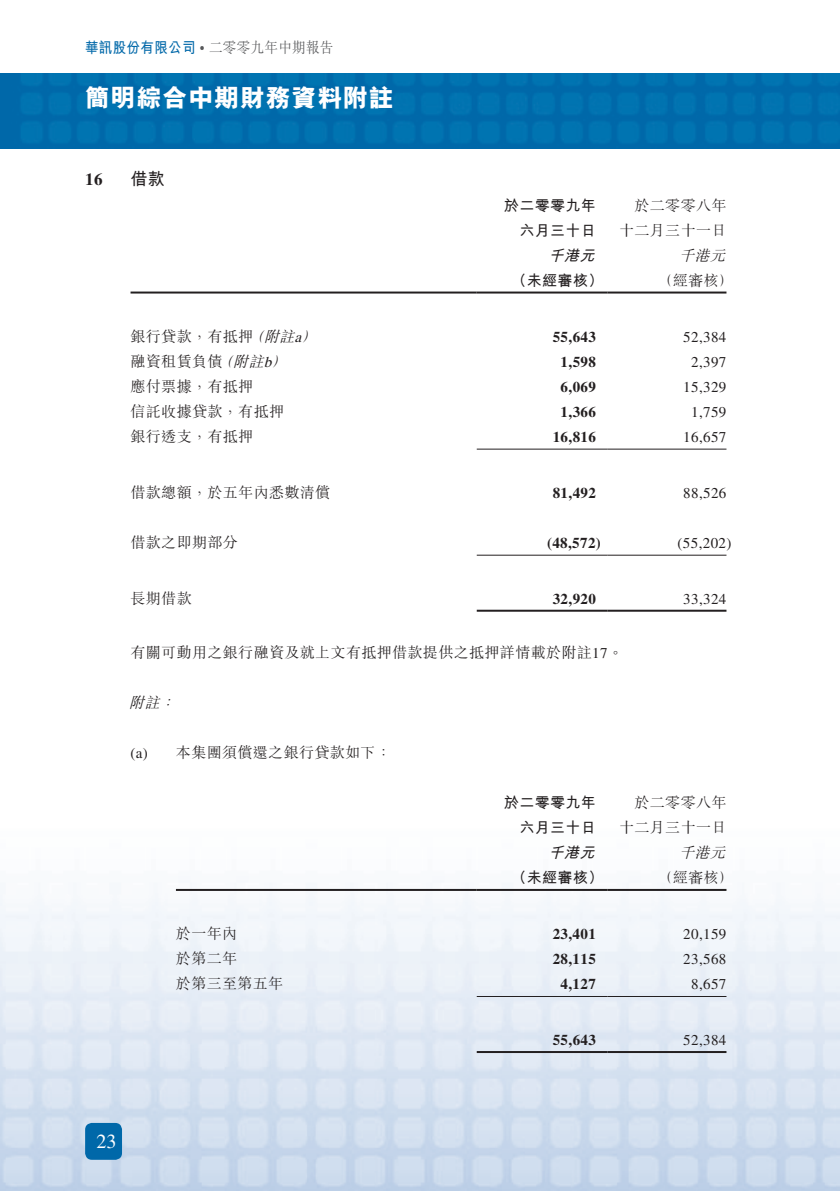
<style>
.page{position:relative;width:840px;height:1191px;background:#fff}
.page>*{position:absolute;margin:0;border:0;box-sizing:border-box;transform-origin:0 0}
.t1{font:800 25px "M Hei HK";letter-spacing:.03em;color:#fff}
.t2{font:20px "Times LT Std";color:#fff}
.t3{font:700 17px "Times LT Std";color:#231f20}
.t4{font:700 17px "M Hei HK";color:#231f20}
.t5{font:300 15px/25px "M Sung HK";letter-spacing:.025em;color:#231f20;text-align:right}
.t6{font:15px "Times LT Std";letter-spacing:.025em;color:#231f20}
.t7{font:700 15px "Times LT Std";letter-spacing:.025em;color:#231f20}
.t8{font:700 15px/25px "M Hei HK";letter-spacing:.025em;color:#231f20;text-align:right}
.t9{font:300 15px "M Sung HK";letter-spacing:.025em;color:#57585a;scale:.9 1}
.t10{font:italic 300 15px "M Sung HK";color:#231f20}
.t11{font:italic 700 15px "M Hei HK";color:#231f20}
.s1{font-family:"M Hei HK";font-weight:700;color:#0068a9}
.s2{font-family:"Times LT Std";font-weight:400}
.s3{font-style:italic}
.s4{font-family:"Times LT Std";font-weight:400;font-style:italic}
</style>
<div class="page">
<img style="left:0;top:148px;width:839px;height:1043px">
<div style="left:0;top:73px;width:839px;height:75px;background:#0070af"></div>
<div style="left:85px;top:1123px;width:37px;height:36px;background:#0068a9;border-radius:7px"></div>
<hr style="left:130px;top:291px;width:346px;height:2px;background:#231f20">
<hr style="left:476px;top:291px;width:131px;height:2px;background:#231f20">
<hr style="left:607px;top:291px;width:119px;height:2px;background:#231f20">
<hr style="left:476px;top:448px;width:131px;height:1px;background:#231f20">
<hr style="left:607px;top:448px;width:119px;height:1px;background:#231f20">
<hr style="left:476px;top:554px;width:131px;height:1px;background:#231f20">
<hr style="left:607px;top:554px;width:119px;height:1px;background:#231f20">
<hr style="left:476px;top:609px;width:131px;height:2px;background:#231f20">
<hr style="left:607px;top:609px;width:119px;height:2px;background:#231f20">
<hr style="left:176px;top:889px;width:300px;height:2px;background:#231f20">
<hr style="left:476px;top:889px;width:131px;height:2px;background:#231f20">
<hr style="left:607px;top:889px;width:119px;height:2px;background:#231f20">
<hr style="left:476px;top:996px;width:131px;height:1px;background:#231f20">
<hr style="left:607px;top:996px;width:119px;height:1px;background:#231f20">
<hr style="left:476px;top:1051px;width:131px;height:2px;background:#231f20">
<hr style="left:607px;top:1051px;width:119px;height:2px;background:#231f20">
<p class="t9" style="left:85px;top:37px;width:277px"><span class="s1">華訊股份有限公司</span> <span class="s2">•</span> 二零零九年中期報告</p>
<h1 class="t1" style="left:85px;top:81px;width:310px">簡明綜合中期財務資料附註</h1>
<p class="t3" style="left:85px;top:169px;width:19px">16</p>
<p class="t4" style="left:130px;top:167px;width:36px">借款</p>
<p class="t8" style="left:503px;top:191px;width:93px">於二零零九年六月三十日</p>
<p class="t5" style="left:618px;top:192px;width:109px">於二零零八年十二月三十一日</p>
<p class="t11" style="left:548px;top:244px;width:52px">千港元</p>
<p class="t10" style="left:678px;top:244px;width:53px">千港元</p>
<p class="t8" style="left:511px;top:266px;width:93px">（未經審核）</p>
<p class="t5" style="left:657px;top:267px;width:78px">（經審核）</p>
<p class="t5" style="left:130px;top:323px;width:193px">銀行貸款，有抵押<span class="s3">（附註</span><span class="s4">a</span><span class="s3">）</span></p>
<p class="t7" style="left:552px;top:328px;width:45px">55,643</p>
<p class="t6" style="left:683px;top:328px;width:45px">52,384</p>
<p class="t5" style="left:130px;top:348px;width:163px">融資租賃負債<span class="s3">（附註</span><span class="s4">b</span><span class="s3">）</span></p>
<p class="t7" style="left:560px;top:353px;width:37px">1,598</p>
<p class="t6" style="left:690px;top:353px;width:37px">2,397</p>
<p class="t5" style="left:130px;top:373px;width:124px">應付票據，有抵押</p>
<p class="t7" style="left:560px;top:378px;width:37px">6,069</p>
<p class="t6" style="left:683px;top:378px;width:45px">15,329</p>
<p class="t5" style="left:130px;top:398px;width:155px">信託收據貸款，有抵押</p>
<p class="t7" style="left:560px;top:403px;width:37px">1,366</p>
<p class="t6" style="left:690px;top:403px;width:37px">1,759</p>
<p class="t5" style="left:130px;top:423px;width:124px">銀行透支，有抵押</p>
<p class="t7" style="left:552px;top:428px;width:45px">16,816</p>
<p class="t6" style="left:683px;top:428px;width:45px">16,657</p>
<p class="t5" style="left:130px;top:479px;width:201px">借款總額，於五年內悉數清償</p>
<p class="t7" style="left:552px;top:484px;width:45px">81,492</p>
<p class="t6" style="left:683px;top:484px;width:45px">88,526</p>
<p class="t5" style="left:130px;top:529px;width:109px">借款之即期部分</p>
<p class="t7" style="left:546px;top:534px;width:55px">(48,572)</p>
<p class="t6" style="left:677px;top:534px;width:55px">(55,202)</p>
<p class="t5" style="left:130px;top:585px;width:63px">長期借款</p>
<p class="t7" style="left:552px;top:590px;width:45px">32,920</p>
<p class="t6" style="left:683px;top:590px;width:45px">33,324</p>
<p class="t5" style="left:130px;top:639px;width:493px">有關可動用之銀行融資及就上文有抵押借款提供之抵押詳情載於附註<span class="s2">17</span>。</p>
<p class="t10" style="left:129px;top:692px;width:53px">附註：</p>
<p class="t5" style="left:130px;top:739px;width:262px"><span class="s2">(a)</span> 本集團須償還之銀行貸款如下：</p>
<p class="t8" style="left:503px;top:789px;width:93px">於二零零九年六月三十日</p>
<p class="t5" style="left:618px;top:789px;width:109px">於二零零八年十二月三十一日</p>
<p class="t11" style="left:548px;top:841px;width:52px">千港元</p>
<p class="t10" style="left:678px;top:842px;width:53px">千港元</p>
<p class="t8" style="left:511px;top:864px;width:93px">（未經審核）</p>
<p class="t5" style="left:657px;top:864px;width:78px">（經審核）</p>
<p class="t5" style="left:176px;top:920px;width:63px">於一年內</p>
<p class="t7" style="left:552px;top:925px;width:45px">23,401</p>
<p class="t6" style="left:683px;top:925px;width:45px">20,159</p>
<p class="t5" style="left:176px;top:945px;width:63px">於第二年</p>
<p class="t7" style="left:552px;top:950px;width:45px">28,115</p>
<p class="t6" style="left:683px;top:950px;width:45px">23,568</p>
<p class="t5" style="left:176px;top:970px;width:109px">於第三至第五年</p>
<p class="t7" style="left:560px;top:975px;width:37px">4,127</p>
<p class="t6" style="left:690px;top:975px;width:37px">8,657</p>
<h2 class="t2" style="left:96px;top:1129px;width:21px">23</h2>
<p class="t7" style="left:552px;top:1031px;width:45px">55,643</p>
<p class="t6" style="left:683px;top:1031px;width:45px">52,384</p>
</div>
